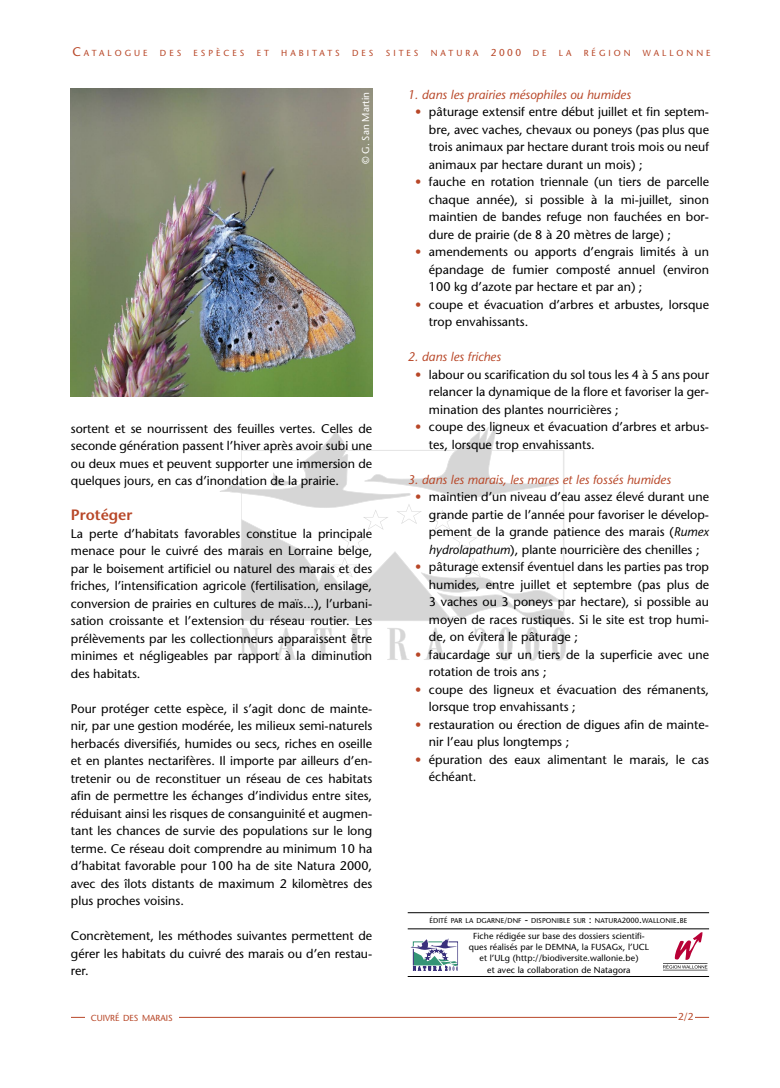
<style>
.page{position:relative;width:780px;height:1088px;background:#fff}
.page>*{position:absolute;margin:0;border:0;box-sizing:border-box;transform-origin:0 0}
.t1{font:600 15px "Stone Sans";color:#b84728}
.t2{font:12.5px/17.5px "Stone Sans";color:#000;text-align:justify}
.t3{font:italic 12.5px "Stone Sans";color:#b84728}
.t4{font:10px "Stone Sans";color:#fff}
.t5{font:10px "Stone Sans";color:#b84728}
.t6{font:8.75px/11.2px "Stone Sans";letter-spacing:.01em;color:#000;text-align:center}
.t7{font:8.75px "Stone Sans";letter-spacing:.345em;color:#b84728}
.t8{font:8.75px "Stone Sans";color:#b84728}
.t9{font:7px "Stone Sans";letter-spacing:.015em;color:#000}
.s1{font-size:12.5px}
.s2{font-size:10px}
.s3{font-weight:600;color:#b84728}
.s4{font-style:italic}
.s5{font-size:7.5px}
</style>
<div class="page">
<hr style="left:71px;top:1017px;width:638px;height:1px;background:#b84728">
<div style="left:677px;top:1012px;width:18px;height:10px;background:#fff"></div>
<svg style="left:220px;top:423px;width:346px;height:238px"></svg>
<hr style="left:407px;top:976px;width:302px;height:1px;background:#000">
<hr style="left:407px;top:928px;width:302px;height:1px;background:#000">
<hr style="left:407px;top:912px;width:302px;height:1px;background:#000">
<svg style="left:410px;top:938px;width:48px;height:33px"></svg>
<svg style="left:663px;top:932px;width:44px;height:39px"></svg>
<img style="left:71px;top:89px;width:301px;height:307px">
<div style="left:85px;top:1011px;width:93px;height:30px;background:#fff"></div>
<p class="t7" style="left:72px;top:48px;width:77px"><span class="s1">C</span>ATALOGUE</p>
<p class="t7" style="left:160px;top:48px;width:23px">DES</p>
<p class="t7" style="left:193px;top:48px;width:52px">ESPÈCES</p>
<p class="t7" style="left:257px;top:48px;width:14px">E T</p>
<p class="t7" style="left:281px;top:48px;width:60px">HABITATS</p>
<p class="t7" style="left:352px;top:48px;width:23px">DES</p>
<p class="t7" style="left:386px;top:48px;width:34px">SITES</p>
<p class="t7" style="left:431px;top:48px;width:117px">NATURA <span class="s2">2000</span> DE</p>
<p class="t7" style="left:559px;top:48px;width:14px">L A</p>
<p class="t7" style="left:583px;top:48px;width:48px">RÉGION</p>
<p class="t7" style="left:643px;top:48px;width:69px">WALLONNE</p>
<p class="t4" style="left:359px;top:164px;width:73px;rotate:-90deg">© G. San Martin</p>
<p class="t2" style="left:71px;top:419px;width:303px">sortent et se nourrissent des feuilles vertes. Celles de seconde génération passent l’hiver après avoir subi une ou deux mues et peuvent supporter une immersion de quelques jours, en cas d’inondation de la prairie.</p>
<p class="t1" style="left:71px;top:505px;width:63px">Protéger</p>
<p class="t2" style="left:71px;top:524px;width:303px">La perte d’habitats favorables constitue la principale menace pour le cuivré des marais en Lorraine belge, par le boisement artificiel ou naturel des marais et des friches, l’intensification agricole (fertilisation, ensilage, conversion de prairies en cultures de maïs...), l’urbani&shy;sation croissante et l’extension du réseau routier. Les prélèvements par les collectionneurs apparaissent être minimes et négligeables par rapport à la diminution des habitats.</p>
<p class="t2" style="left:71px;top:699px;width:303px">Pour protéger cette espèce, il s’agit donc de mainte&shy;nir, par une gestion modérée, les milieux semi-naturels herbacés diversifiés, humides ou secs, riches en oseille et en plantes nectarifères. Il importe par ailleurs d’en&shy;tretenir ou de reconstituer un réseau de ces habitats afin de permettre les échanges d’individus entre sites, réduisant ainsi les risques de consanguinité et augmen&shy;tant les chances de survie des populations sur le long terme. Ce réseau doit comprendre au minimum 10 ha d’habitat favorable pour 100 ha de site Natura 2000, avec des îlots distants de maximum 2 kilomètres des plus proches voisins.</p>
<p class="t2" style="left:71px;top:927px;width:303px">Concrètement, les méthodes suivantes permettent de gérer les habitats du cuivré des marais ou d’en restau&shy;rer.</p>
<p class="t8" style="left:91px;top:1012px;width:83px">CUIVRÉ DES MARAIS</p>
<p class="t3" style="left:407px;top:86px;width:225px">1. dans les prairies mésophiles ou humides</p>
<p class="t2" style="left:429px;top:103px;width:281px;text-indent:-14px"><span class="s3">•</span> pâturage extensif entre début juillet et fin septem&shy;bre, avec vaches, chevaux ou poneys (pas plus que trois animaux par hectare durant trois mois ou neuf animaux par hectare durant un mois) ;</p>
<p class="t2" style="left:429px;top:173px;width:281px;text-indent:-14px"><span class="s3">•</span> fauche en rotation triennale (un tiers de parcelle chaque année), si possible à la mi-juillet, sinon maintien de bandes refuge non fauchées en bor&shy;dure de prairie (de 8 à 20 mètres de large) ;</p>
<p class="t2" style="left:429px;top:243px;width:281px;text-indent:-14px"><span class="s3">•</span> amendements ou apports d’engrais limités à un épandage de fumier composté annuel (environ 100 kg d’azote par hectare et par an) ;</p>
<p class="t2" style="left:429px;top:295px;width:281px;text-indent:-14px"><span class="s3">•</span> coupe et évacuation d’arbres et arbustes, lorsque trop envahissants.</p>
<p class="t3" style="left:407px;top:349px;width:95px">2. dans les friches</p>
<p class="t2" style="left:429px;top:365px;width:281px;text-indent:-14px"><span class="s3">•</span> labour ou scarification du sol tous les 4 à 5 ans pour relancer la dynamique de la flore et favoriser la ger&shy;mination des plantes nourricières ;</p>
<p class="t2" style="left:429px;top:418px;width:281px;text-indent:-14px"><span class="s3">•</span> coupe des ligneux et évacuation d’arbres et arbus&shy;tes, lorsque trop envahissants.</p>
<p class="t3" style="left:407px;top:471px;width:264px">3. dans les marais, les mares et les fossés humides</p>
<p class="t2" style="left:429px;top:488px;width:281px;text-indent:-14px"><span class="s3">•</span> maintien d’un niveau d’eau assez élevé durant une grande partie de l’année pour favoriser le dévelop&shy;pement de la grande patience des marais (<span class="s4">Rumex hydrolapathum</span>), plante nourricière des chenilles ;</p>
<p class="t2" style="left:429px;top:558px;width:281px;text-indent:-14px"><span class="s3">•</span> pâturage extensif éventuel dans les parties pas trop humides, entre juillet et septembre (pas plus de 3 vaches ou 3 poneys par hectare), si possible au moyen de races rustiques. Si le site est trop humi&shy;de, on évitera le pâturage ;</p>
<p class="t2" style="left:429px;top:645px;width:281px;text-indent:-14px"><span class="s3">•</span> faucardage sur un tiers de la superficie avec une rotation de trois ans ;</p>
<p class="t2" style="left:429px;top:680px;width:281px;text-indent:-14px"><span class="s3">•</span> coupe des ligneux et évacuation des rémanents, lorsque trop envahissants ;</p>
<p class="t2" style="left:429px;top:715px;width:281px;text-indent:-14px"><span class="s3">•</span> restauration ou érection de digues afin de mainte&shy;nir l’eau plus longtemps ;</p>
<p class="t2" style="left:429px;top:750px;width:281px;text-indent:-14px"><span class="s3">•</span> épuration des eaux alimentant le marais, le cas échéant.</p>
<p class="t9" style="left:429px;top:916px;width:259px">ÉDITÉ PAR LA DGARNE<span class="s5">/</span>DNF <span class="s2">-</span> DISPONIBLE SUR <span class="s2">:</span> NATURA<span class="s5">2000</span><span class="s2">.</span>WALLONIE<span class="s2">.</span>BE</p>
<p class="t6" style="left:468px;top:930px;width:182px">Fiche rédigée sur base des dossiers scientifi&shy;ques réalisés par le DEMNA, la FUSAGx, l’UCL et l’ULg (http://biodiversite.wallonie.be)<br>et avec la collaboration de Natagora</p>
<p class="t5" style="left:678px;top:1010px;width:17px">2/2</p>
</div>
